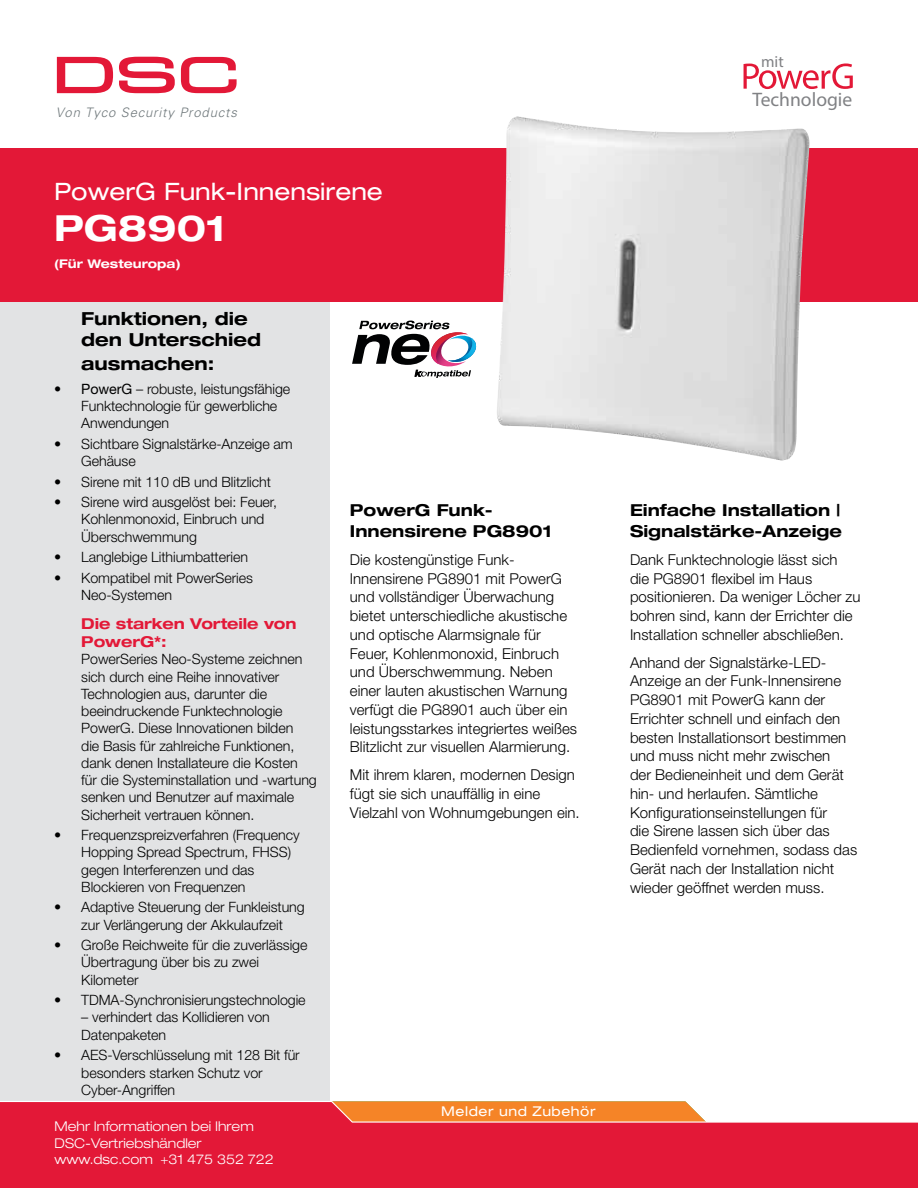
<style>
.page{position:relative;width:918px;height:1188px;background:#fff}
.page>*{position:absolute;margin:0;border:0;box-sizing:border-box;transform-origin:0 0}
.t1{font:700 expanded 36px "Helvetica Neue LT Pro";color:#fff}
.t2{font:expanded 24px "Helvetica Neue LT Pro";color:#fff}
.t3{font:19.5px "Myriad Pro";color:#808184}
.t4{font:700 expanded 18px/21px "Helvetica Neue LT Pro";color:#000}
.t5{font:700 expanded 16.5px/21px "Helvetica Neue LT Pro";color:#000}
.t6{font:16.2px "Myriad Pro";color:#808184}
.t7{font:300 15px/18.8px "Helvetica Neue LT Pro";color:#000}
.t8{font:700 expanded 15px/18px "Helvetica Neue LT Std";letter-spacing:-.005em;color:#e31837}
.t9{font:300 14.25px/17.2px "Helvetica Neue LT Std";letter-spacing:-.005em;color:#000}
.t10{font:300 expanded 13.5px/16.4px "Helvetica Neue LT Pro";color:#fff}
.t11{font:expanded 13.5px "Helvetica Neue LT Pro";letter-spacing:.04em;color:#fff}
.t12{font:500 expanded 13.5px "Helvetica Neue LT Pro";letter-spacing:.04em;color:#fff}
.t13{font:italic 300 13.05px "Univers";letter-spacing:.065em;color:#70797c}
.t14{font:700 expanded 12px "Helvetica Neue LT Pro";color:#fff}
.s1{font-weight:400}
</style>
<div class="page">
<div style="left:0;top:162px;width:329px;height:1026px;background:#e2e3e4"></div>
<div style="left:0;top:148px;width:918px;height:154px;background:#e31837"></div>
<svg style="left:0;top:1100px;width:918px;height:88px;background:#e63445"></svg>
<svg style="left:57px;top:57px;width:56px;height:36px"></svg>
<svg style="left:119px;top:57px;width:56px;height:36px"></svg>
<svg style="left:181px;top:57px;width:56px;height:36px"></svg>
<img style="left:497px;top:116px;width:313px;height:345px">
<svg style="left:352px;top:321px;width:125px;height:57px"></svg>
<svg style="left:744px;top:63px;width:109px;height:26px"></svg>
<p class="t13" style="left:56px;top:105px;width:183px">Von Tyco Security Products</p>
<h2 class="t2" style="left:54px;top:177px;width:330px">PowerG Funk-Innensirene</h2>
<h1 class="t1" style="left:54px;top:206px;width:174px">PG8901</h1>
<p class="t14" style="left:54px;top:256px;width:128px">(Für Westeuropa)</p>
<p class="t4" style="left:81px;top:308px;width:181px">Funktionen, die den Unterschied</p>
<p class="t4" style="left:81px;top:353px;width:135px">ausmachen:</p>
<p class="t9" style="left:81px;top:380px;width:211px;text-indent:-27px"><span class="s1">• PowerG</span> – robuste, leistungsfähige<br>Funktechnologie für gewerbliche<br>Anwendungen</p>
<p class="t9" style="left:81px;top:435px;width:213px;text-indent:-27px">• Sichtbare Signalstärke-Anzeige am<br>Gehäuse</p>
<p class="t9" style="left:54px;top:473px;width:218px">• Sirene mit 110 dB und Blitzlicht</p>
<p class="t9" style="left:81px;top:493px;width:197px;text-indent:-27px">• Sirene wird ausgelöst bei: Feuer,<br>Kohlenmonoxid, Einbruch und<br>Überschwemmung</p>
<p class="t9" style="left:54px;top:548px;width:195px">• Langlebige Lithiumbatterien</p>
<p class="t9" style="left:81px;top:569px;width:173px;text-indent:-27px">• Kompatibel mit PowerSeries<br>Neo-Systemen</p>
<p class="t8" style="left:81px;top:614px;width:217px">Die starken Vorteile von<br>PowerG*:</p>
<p class="t9" style="left:81px;top:650px;width:237px">PowerSeries Neo-Systeme zeichnen sich durch eine Reihe innovativer Technologien aus, darunter die beeindruckende Funktechnologie PowerG. Diese Innovationen bilden<br>die Basis für zahlreiche Funktionen, dank denen Installateure die Kosten für die Systeminstallation und -wartung senken und Benutzer auf maximale Sicherheit vertrauen können.</p>
<p class="t9" style="left:81px;top:826px;width:220px;text-indent:-27px">• Frequenzspreizverfahren (Frequency<br>Hopping Spread Spectrum, FHSS) gegen Interferenzen und das<br>Blockieren von Frequenzen</p>
<p class="t9" style="left:54px;top:898px;width:252px;text-align:center">• Adaptive Steuerung der Funkleistung zur Verlängerung der Akkulaufzeit</p>
<p class="t9" style="left:81px;top:936px;width:228px;text-indent:-27px">• Große Reichweite für die zuverlässige<br>Übertragung über bis zu zwei<br>Kilometer</p>
<p class="t9" style="left:54px;top:991px;width:253px">• TDMA-Synchronisierungstechnologie</p>
<p class="t9" style="left:81px;top:1009px;width:190px">– verhindert das Kollidieren von<br>Datenpaketen</p>
<p class="t9" style="left:81px;top:1046px;width:220px;text-indent:-27px">• AES-Verschlüsselung mit 128 Bit für besonders starken Schutz vor<br>Cyber-Angriffen</p>
<p class="t10" style="left:55px;top:1118px;width:221px">Mehr Informationen bei Ihrem<br>DSC-Vertriebshändler www.dsc.com +31 475 352 722</p>
<p class="t5" style="left:350px;top:499px;width:203px">PowerG Funk-<br>Innensirene PG8901</p>
<p class="t7" style="left:350px;top:550px;width:229px">Die kostengünstige Funk-Innensirene PG8901 mit PowerG und vollständiger Überwachung bietet unterschiedliche akustische und optische Alarmsignale für Feuer, Kohlenmonoxid, Einbruch und Überschwemmung. Neben einer lauten akustischen Warnung verfügt die PG8901 auch über ein leistungsstarkes integriertes weißes Blitzlicht zur visuellen Alarmierung.</p>
<p class="t7" style="left:350px;top:765px;width:231px">Mit ihrem klaren, modernen Design fügt sie sich unauffällig in eine<br>Vielzahl von Wohnumgebungen ein.</p>
<p class="t12" style="left:452px;top:1102px;width:134px">communications</p>
<p class="t11" style="left:441px;top:1103px;width:156px">Melder und Zubehör</p>
<p class="t6" style="left:761px;top:51px;width:24px">mit</p>
<h3 class="t3" style="left:752px;top:88px;width:101px">Technologie</h3>
<p class="t5" style="left:630px;top:499px;width:214px">Einfache Installation |<br>Signalstärke-Anzeige</p>
<p class="t7" style="left:630px;top:550px;width:232px">Dank Funktechnologie lässt sich<br>die PG8901 flexibel im Haus positionieren. Da weniger Löcher zu bohren sind, kann der Errichter die Installation schneller abschließen.</p>
<p class="t7" style="left:630px;top:653px;width:229px">Anhand der Signalstärke-LED-<br>Anzeige an der Funk-Innensirene<br>PG8901 mit PowerG kann der<br>Errichter schnell und einfach den besten Installationsort bestimmen und muss nicht mehr zwischen<br>der Bedieneinheit und dem Gerät hin- und herlaufen. Sämtliche<br>Konfigurationseinstellungen für<br>die Sirene lassen sich über das<br>Bedienfeld vornehmen, sodass das<br>Gerät nach der Installation nicht wieder geöffnet werden muss.</p>
</div>
